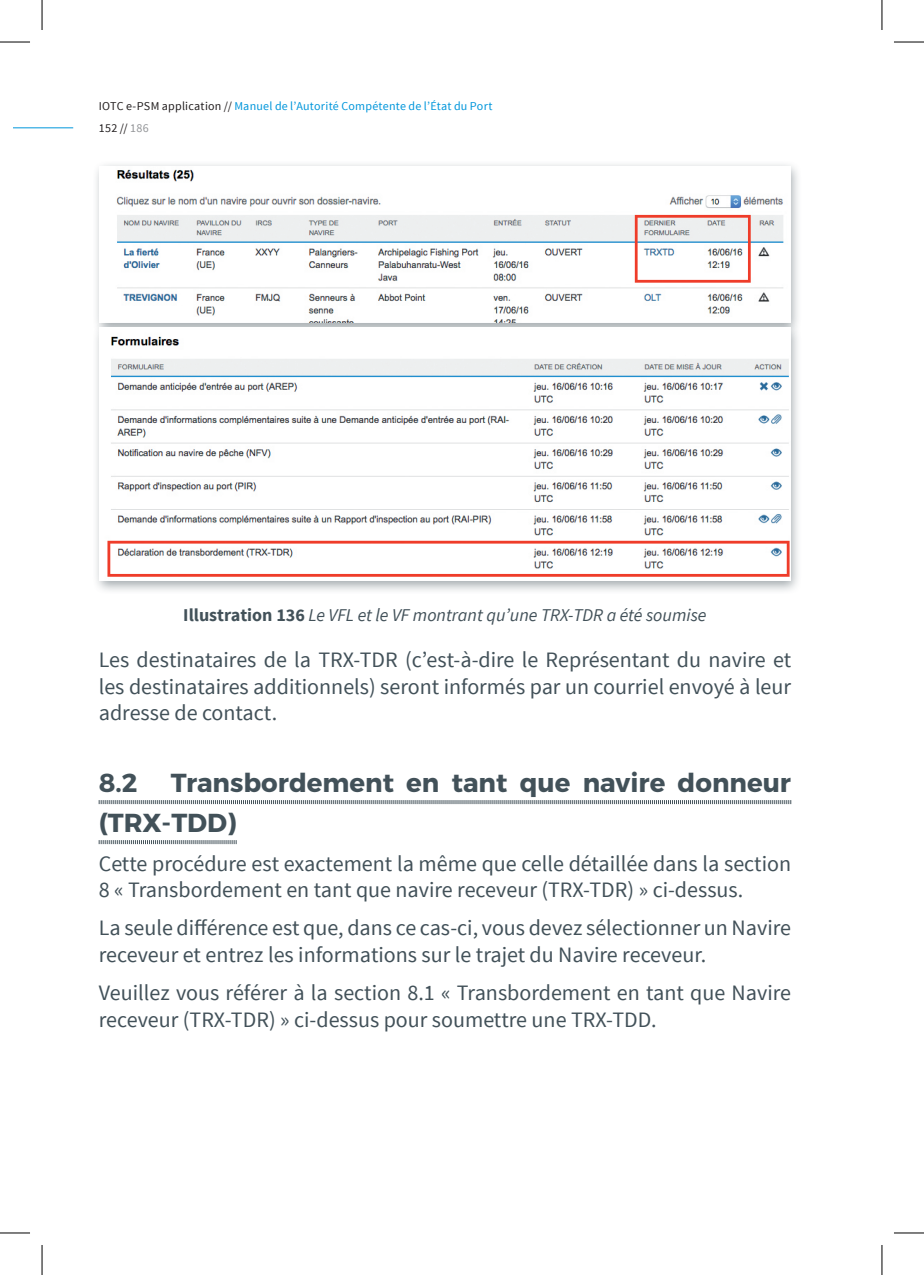
<style>
.page{position:relative;width:924px;height:1275px;background:#fff}
.page>*{position:absolute;margin:0;border:0;box-sizing:border-box;transform-origin:0 0}
.t1{font:700 26px/40px "Montserrat";color:#425159}
.t2{font:22px/26.4px "Source Sans Pro";color:#425159}
.t3{font:italic 18px "Source Sans Pro";color:#425159}
.t4{font:12px/22px "Source Sans Pro";letter-spacing:.02em;color:#0096db}
.s1{color:#231f20}
.s2{color:#939598}
.s3{font-weight:700;font-style:normal}
</style>
<div class="page">
<hr style="left:14px;top:127px;width:59px;height:1px;background:#0096db">
<svg style="left:98px;top:800px;width:693px;height:5px"></svg>
<svg style="left:99px;top:840px;width:138px;height:4px"></svg>
<div style="left:92px;top:160px;width:710px;height:177px;background:#425159;opacity:.5"></div>
<img style="left:100px;top:166px;width:689px;height:155px">
<div style="left:92px;top:321px;width:710px;height:274px;background:#425159;opacity:.5"></div>
<img style="left:100px;top:327px;width:689px;height:253px">
<hr style="left:0;top:42px;width:30px;height:1px;background:#000">
<hr style="left:893px;top:42px;width:30px;height:1px;background:#000">
<hr style="left:0;top:1232px;width:30px;height:1px;background:#000">
<hr style="left:893px;top:1232px;width:30px;height:1px;background:#000">
<hr style="left:42px;top:0;width:1px;height:30px;background:#000">
<hr style="left:42px;top:1245px;width:1px;height:30px;background:#000">
<hr style="left:881px;top:0;width:1px;height:30px;background:#000">
<hr style="left:881px;top:1245px;width:1px;height:30px;background:#000">
<p class="t4" style="left:99px;top:95px;width:395px"><span class="s1">IOTC e-PSM application //</span> Manuel de l’Autorité Compétente de l’État du Port<br><span class="s1">152 //</span> <span class="s2">186</span></p>
<p class="t3" style="left:183px;top:604px;width:524px"><span class="s3">Illustration 136</span> Le VFL et le VF montrant qu’une TRX-TDR a été soumise</p>
<p class="t2" style="left:99px;top:647px;width:693px;text-align:justify">Les destinataires de la TRX-TDR (c’est-à-dire le Représentant du navire et les destinataires additionnels) seront informés par un courriel envoyé à leur adresse de contact.</p>
<p class="t1" style="left:99px;top:763px;width:693px;text-indent:72px">Transbordement en tant que navire donneur (TRX-TDD)</p>
<p class="t2" style="left:99px;top:850px;width:693px">Cette procédure est exactement la même que celle détaillée dans la section<br>8 « Transbordement en tant que navire receveur (TRX-TDR) » ci-dessus.</p>
<p class="t2" style="left:99px;top:915px;width:693px">La seule différence est que, dans ce cas-ci, vous devez sélectionner un Navire receveur et entrez les informations sur le trajet du Navire receveur.</p>
<p class="t2" style="left:99px;top:980px;width:693px">Veuillez vous référer à la section 8.1 « Transbordement en tant que Navire receveur (TRX-TDR) » ci-dessus pour soumettre une TRX-TDD.</p>
<p class="t1" style="left:99px;top:763px;width:40px">8.2</p>
</div>
